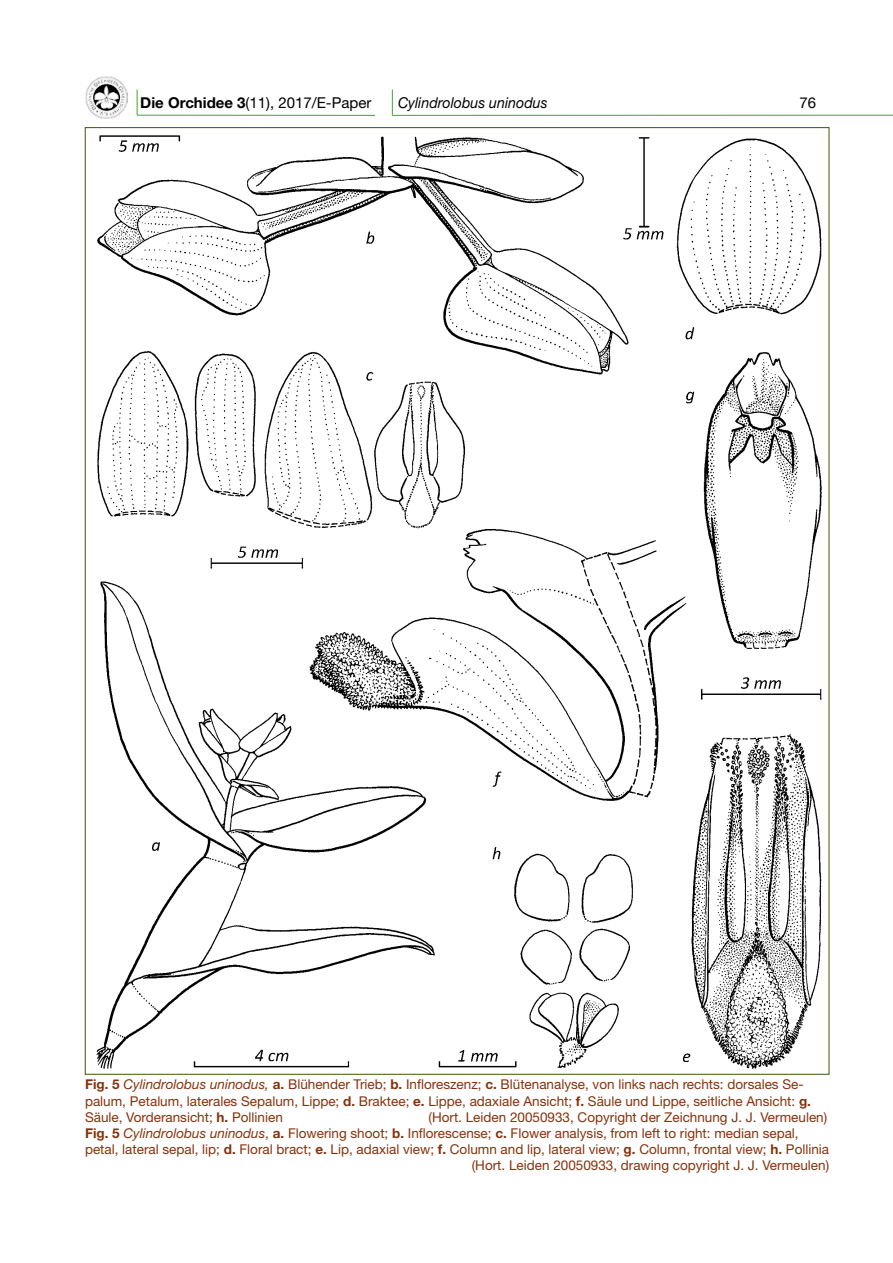
<style>
.page{position:relative;width:893px;height:1263px;background:#fff}
.page>*{position:absolute;margin:0;border:0;box-sizing:border-box;transform-origin:0 0}
.t1{font:15px "Helvetica Neue";color:#000}
.t2{font:italic 15px "Helvetica Neue";color:#000;scale:.95 1}
.t3{font:13.5px/16.2px "Helvetica Neue";color:#85320c}
.s1{font-weight:700}
.s2{font-style:italic}
</style>
<div class="page">
<img style="left:85px;top:77px;width:42px;height:41px">
<svg style="left:137px;top:89px;width:1px;height:26px"></svg>
<hr style="left:137px;top:115px;width:238px;height:1px;background:#3fa535">
<svg style="left:392px;top:89px;width:1px;height:26px"></svg>
<hr style="left:392px;top:115px;width:501px;height:1px;background:#3fa535">
<img style="left:96px;top:135px;width:726px;height:934px">
<p class="t1" style="left:140px;top:94px;width:233px"><span class="s1">Die Orchidee 3</span>(11), 2017/E-Paper</p>
<p class="t2" style="left:398px;top:94px;width:159px">Cylindrolobus uninodus</p>
<p class="t1" style="left:800px;top:94px;width:18px">76</p>
<p class="t3" style="left:85px;top:1076px;width:727px"><span class="s1">Fig. 5</span> <span class="s2">Cylindrolobus uninodus,</span> <span class="s1">a.</span> Blühender Trieb; <span class="s1">b.</span> Infloreszenz; <span class="s1">c.</span> Blütenanalyse, von links nach rechts: dorsales Se&shy;palum, Petalum, laterales Sepalum, Lippe; <span class="s1">d.</span> Braktee; <span class="s1">e.</span> Lippe, adaxiale Ansicht; <span class="s1">f.</span> Säule und Lippe, seitliche Ansicht: <span class="s1">g.<br></span>Säule, Vorderansicht; <span class="s1">h.</span> Pollinien</p>
<p class="t3" style="left:429px;top:1109px;width:400px">(Hort. Leiden 20050933, Copyright der Zeichnung J. J. Vermeulen)</p>
<p class="t3" style="left:85px;top:1125px;width:715px"><span class="s1">Fig. 5</span> <span class="s2">Cylindrolobus uninodus</span>, <span class="s1">a.</span> Flowering shoot; <span class="s1">b.</span> Inflorescense; <span class="s1">c.</span> Flower analysis, from left to right: median sepal,</p>
<p class="t3" style="left:85px;top:1141px;width:746px">petal, lateral sepal, lip; <span class="s1">d.</span> Floral bract; <span class="s1">e.</span> Lip, adaxial view; <span class="s1">f.</span> Column and lip, lateral view; <span class="s1">g.</span> Column, frontal view; <span class="s1">h.</span> Pollinia</p>
<p class="t3" style="left:472px;top:1157px;width:359px">(Hort. Leiden 20050933, drawing copyright J. J. Vermeulen)</p>
</div>
